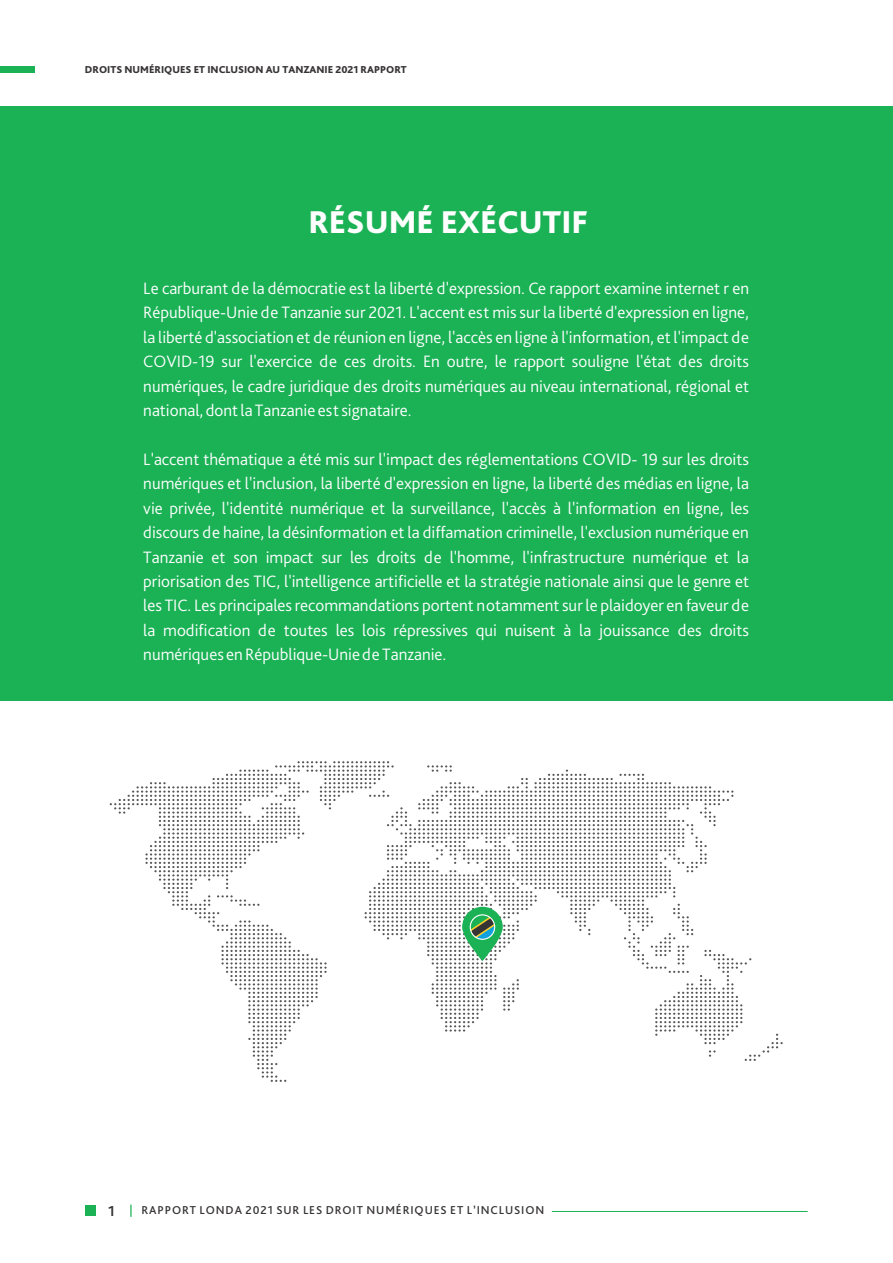
<style>
.page{position:relative;width:893px;height:1263px;background:#fff}
.page>*{position:absolute;margin:0;border:0;box-sizing:border-box;transform-origin:0 0}
.t1{font:800 33px "Bliss Pro";color:#fefefe}
.t2{font:300 17.25px/24.5px "Bliss Pro";color:#fefefe;text-align:justify}
.t3{font:500 12px "Bliss Pro";letter-spacing:.075em;color:#373435}
.t4{font:800 10.5px "Bliss Pro";color:#373435}
.s1{font-weight:700;font-size:15px}
.s2{color:#1ab255}
</style>
<div class="page">
<div style="left:0;top:106px;width:893px;height:595px;background:#1ab255"></div>
<svg style="left:110px;top:761px;width:673px;height:321px"></svg>
<svg style="left:462px;top:907px;width:41px;height:54px"></svg>
<svg style="left:470px;top:915px;width:25px;height:24px"></svg>
<div style="left:470px;top:914px;width:25px;height:26px;border:1px solid #fefefe;border-radius:50%"></div>
<div style="left:85px;top:1205px;width:11px;height:11px;background:#1ab255"></div>
<hr style="left:552px;top:1211px;width:256px;height:1px;background:#1ab255">
<div style="left:0;top:66px;width:35px;height:6px;background:#1ab255"></div>
<p class="t4" style="left:85px;top:65px;width:323px">DROITS NUMÉRIQUES ET INCLUSION AU TANZANIE 2021 RAPPORT</p>
<h1 class="t1" style="left:308px;top:209px;width:281px">RÉSUMÉ EXÉCUTIF</h1>
<p class="t2" style="left:143px;top:278px;width:607px">Le carburant de la démocratie est la liberté d'expression. Ce rapport examine internet r en République-Unie de Tanzanie sur 2021. L'accent est mis sur la liberté d'expression en ligne, la liberté d'association et de réunion en ligne, l'accès en ligne à l'information, et l'impact de COVID-19 sur l'exercice de ces droits. En outre, le rapport souligne l'état des droits numériques, le cadre juridique des droits numériques au niveau international, régional et national, dont la Tanzanie est signataire.</p>
<p class="t2" style="left:143px;top:449px;width:607px">L'accent thématique a été mis sur l'impact des réglementations COVID- 19 sur les droits numériques et l'inclusion, la liberté d'expression en ligne, la liberté des médias en ligne, la vie privée, l'identité numérique et la surveillance, l'accès à l'information en ligne, les discours de haine, la désinformation et la diffamation criminelle, l'exclusion numérique en Tanzanie et son impact sur les droits de l'homme, l'infrastructure numérique et la priorisation des TIC, l'intelligence artificielle et la stratégie nationale ainsi que le genre et les TIC. Les principales recommandations portent notamment sur le plaidoyer en faveur de la modification de toutes les lois répressives qui nuisent à la jouissance des droits numériques en République-Unie de Tanzanie.</p>
<p class="t3" style="left:108px;top:1206px;width:438px"><span class="s1">1</span> <span class="s2">|</span> RAPPORT LONDA 2021 SUR LES DROIT NUMÉRIQUES ET L’INCLUSION</p>
</div>
